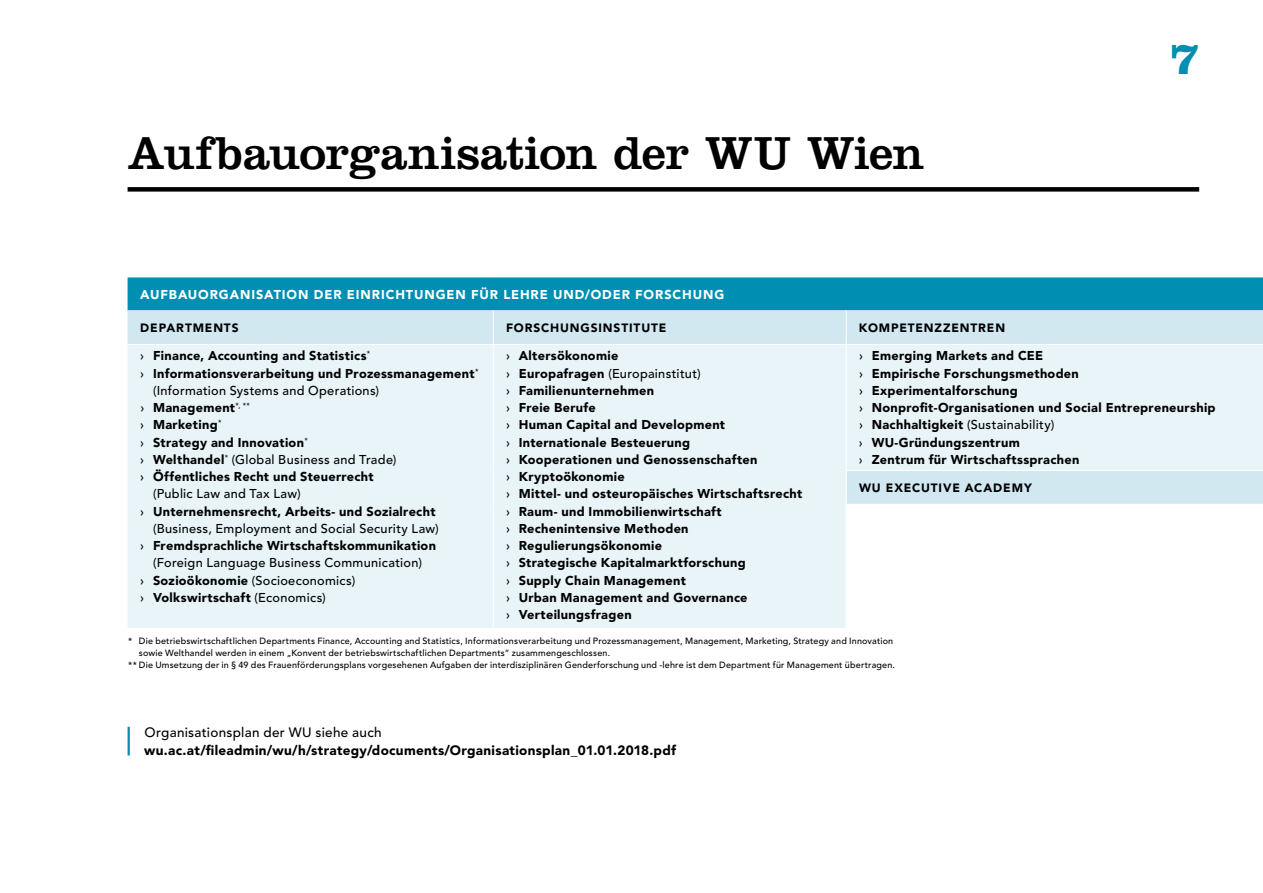
<style>
.page{position:relative;width:1263px;height:893px;background:#fff}
.page>*{position:absolute;margin:0;border:0;box-sizing:border-box;transform-origin:0 0}
.t1{font:48px "Clarendon LT Std";letter-spacing:-.01em;color:#000}
.t2{font:700 48px "Clarendon LT Std";color:#008fb3}
.t3{font:900 13.5px "Avenir LT Std";letter-spacing:.02em;color:#000}
.t4{font:500 13.5px "Avenir LT Std";letter-spacing:.02em;color:#000}
.t5{font:900 12.75px/17.2px "Avenir LT Std";letter-spacing:.025em;color:#000}
.t6{font:500 12.75px "Avenir LT Std";letter-spacing:.025em;color:#000}
.t7{font:900 12.75px "Avenir LT Std";letter-spacing:.07em;color:#fff}
.t8{font:900 12px "Avenir LT Std";letter-spacing:.07em;color:#000}
.t9{font:500 9px "Avenir LT Std";letter-spacing:.02em;color:#000}
.s1{font-weight:500}
.s2{font-weight:900}
</style>
<div class="page">
<div style="left:128px;top:187px;width:1071px;height:5px;background:#000"></div>
<div style="left:128px;top:277px;width:1135px;height:33px;background:#008fb3"></div>
<div style="left:128px;top:310px;width:1135px;height:34px;background:#d1e8f1"></div>
<div style="left:128px;top:345px;width:1135px;height:283px;background:#e8f4f8"></div>
<div style="left:846px;top:504px;width:417px;height:124px;background:#fff"></div>
<hr style="left:846px;top:470px;width:417px;height:1px;background:#fff">
<hr style="left:493px;top:345px;width:1px;height:125px;background:#fff">
<hr style="left:846px;top:345px;width:1px;height:125px;background:#fff">
<hr style="left:493px;top:470px;width:1px;height:34px;background:#fff">
<hr style="left:493px;top:504px;width:1px;height:124px;background:#fff">
<hr style="left:846px;top:471px;width:1px;height:33px;background:#fff">
<hr style="left:493px;top:310px;width:1px;height:34px;background:#fff">
<hr style="left:846px;top:310px;width:1px;height:34px;background:#fff">
<hr style="left:128px;top:727px;width:2px;height:28px;background:#008fb3">
<h1 class="t1" style="left:128px;top:125px;width:799px">Aufbauorganisation der WU Wien</h1>
<h1 class="t2" style="left:1170px;top:29px;width:31px">7</h1>
<p class="t7" style="left:140px;top:287px;width:585px">AUFBAUORGANISATION DER EINRICHTUNGEN FÜR LEHRE UND/ODER FORSCHUNG</p>
<p class="t8" style="left:140px;top:321px;width:100px">DEPARTMENTS</p>
<p class="t8" style="left:506px;top:321px;width:162px">FORSCHUNGSINSTITUTE</p>
<p class="t8" style="left:859px;top:321px;width:148px">KOMPETENZZENTREN</p>
<p class="t5" style="left:140px;top:347px;width:231px"><span class="s1">›</span> Finance, Accounting and Statistics<sup>*</sup></p>
<p class="t5" style="left:140px;top:365px;width:340px"><span class="s1">›</span> Informationsverarbeitung und Prozessmanagement<sup>*</sup></p>
<p class="t6" style="left:153px;top:383px;width:228px">(Information Systems and Operations)</p>
<p class="t5" style="left:140px;top:399px;width:111px"><span class="s1">›</span> Management<sup>*,</sup> <sup>**</sup></p>
<p class="t5" style="left:140px;top:416px;width:83px"><span class="s1">›</span> Marketing<sup>*</sup></p>
<p class="t5" style="left:140px;top:434px;width:169px"><span class="s1">›</span> Strategy and Innovation<sup>*</sup></p>
<p class="t6" style="left:140px;top:452px;width:258px">› <span class="s2">Welthandel</span><sup>*</sup> (Global Business and Trade)</p>
<p class="t5" style="left:140px;top:468px;width:235px"><span class="s1">›</span> Öffentliches Recht und Steuerrecht</p>
<p class="t6" style="left:153px;top:487px;width:149px">(Public Law and Tax Law)</p>
<p class="t5" style="left:140px;top:503px;width:297px"><span class="s1">›</span> Unternehmensrecht, Arbeits- und Sozialrecht</p>
<p class="t6" style="left:153px;top:521px;width:287px">(Business, Employment and Social Security Law)</p>
<p class="t5" style="left:140px;top:537px;width:297px"><span class="s1">›</span> Fremdsprachliche Wirtschaftskommunikation</p>
<p class="t6" style="left:153px;top:556px;width:270px">(Foreign Language Business Communication)</p>
<p class="t6" style="left:140px;top:573px;width:217px">› <span class="s2">Sozioökonomie</span> (Socioeconomics)</p>
<p class="t5" style="left:140px;top:589px;width:187px"><span class="s1">›</span> Volkswirtschaft <span class="s1">(Economics)</span></p>
<p class="t5" style="left:506px;top:347px;width:298px"><span class="s1">›</span> Altersökonomie<br><span class="s1">›</span> Europafragen <span class="s1">(Europainstitut)<br>›</span> Familienunternehmen<br><span class="s1">›</span> Freie Berufe<br><span class="s1">›</span> Human Capital and Development<br><span class="s1">›</span> Internationale Besteuerung<br><span class="s1">›</span> Kooperationen und Genossenschaften<br><span class="s1">›</span> Kryptoökonomie<br><span class="s1">›</span> Mittel- und osteuropäisches Wirtschaftsrecht <span class="s1">›</span> Raum- und Immobilienwirtschaft<br><span class="s1">›</span> Rechenintensive Methoden<br><span class="s1">›</span> Regulierungsökonomie<br><span class="s1">›</span> Strategische Kapitalmarktforschung<br><span class="s1">›</span> Supply Chain Management<br><span class="s1">›</span> Urban Management and Governance<br><span class="s1">›</span> Verteilungsfragen</p>
<p class="t5" style="left:859px;top:347px;width:358px"><span class="s1">›</span> Emerging Markets and CEE<br><span class="s1">›</span> Empirische Forschungsmethoden<br><span class="s1">›</span> Experimentalforschung<br><span class="s1">›</span> Nonprofit-Organisationen und Social Entrepreneurship <span class="s1">›</span> Nachhaltigkeit <span class="s1">(Sustainability)<br>›</span> WU-Gründungszentrum<br><span class="s1">›</span> Zentrum für Wirtschaftssprachen</p>
<p class="t8" style="left:859px;top:480px;width:174px">WU EXECUTIVE ACADEMY</p>
<p class="t9" style="left:128px;top:636px;width:766px">* Die betriebswirtschaftlichen Departments Finance, Accounting and Statistics, Informationsverarbeitung und Prozessmanagement, Management, Marketing, Strategy and Innovation</p>
<p class="t9" style="left:139px;top:648px;width:473px">sowie Welthandel werden in einem „Konvent der betriebswirtschaftlichen Departments“ zusammengeschlossen.</p>
<p class="t9" style="left:128px;top:660px;width:768px">** Die Umsetzung der in § 49 des Frauenförderungsplans vorgesehenen Aufgaben der interdisziplinären Genderforschung und -lehre ist dem Department für Management übertragen.</p>
<p class="t4" style="left:144px;top:724px;width:239px">Organisationsplan der WU siehe auch</p>
<p class="t3" style="left:144px;top:743px;width:533px">wu.ac.at/fileadmin/wu/h/strategy/documents/Organisationsplan_01.01.2018.pdf</p>
</div>
